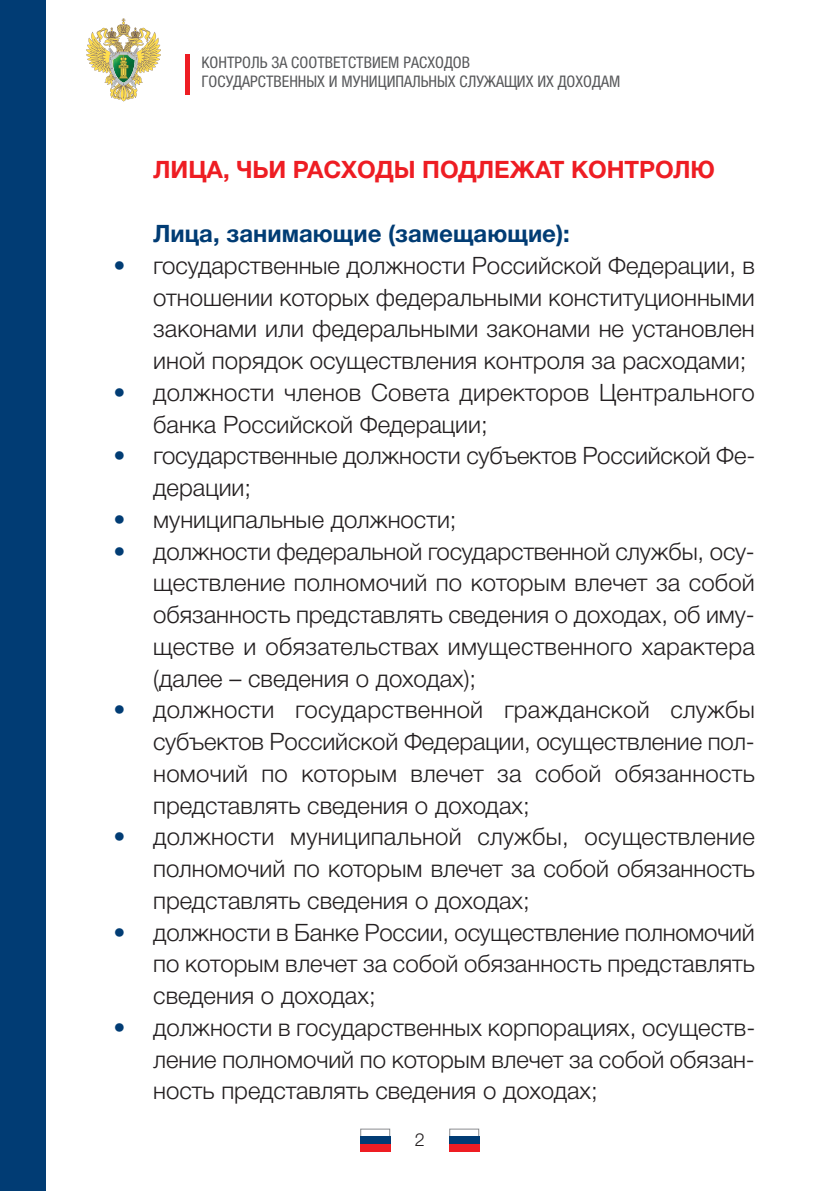
<style>
.page{position:relative;width:840px;height:1191px;background:#fff}
.page>*{position:absolute;margin:0;border:0;box-sizing:border-box;transform-origin:0 0}
.t1{font:24px/31.8px "Helvetica 4 Light";color:#231f20;text-align:justify}
.t2{font:24px "Helvetica 7 Bold";color:#ee1d23}
.t3{font:24px "Helvetica 7 Bold";color:#013c74}
.t4{font:18px "Helvetica 4 Light";color:#231f20}
.t5{font:condensed 16px/19.2px "Helvetica Neue LTCYR";color:#57585a}
.s1{color:#013c74}
</style>
<div class="page">
<svg style="left:86px;top:18px;width:75px;height:83px"></svg>
<div style="left:185px;top:54px;width:5px;height:41px;background:#ee1d23"></div>
<div style="left:0;top:0;width:45px;height:1191px;background:#013c74"></div>
<div style="left:360px;top:1128px;width:30px;height:23px;border:1px solid #8a8c8f"></div>
<div style="left:360px;top:1136px;width:30px;height:7px;background:#013c74"></div>
<div style="left:360px;top:1143px;width:30px;height:8px;background:#ee1d23"></div>
<div style="left:449px;top:1128px;width:30px;height:23px;border:1px solid #8a8c8f"></div>
<div style="left:449px;top:1136px;width:30px;height:7px;background:#013c74"></div>
<div style="left:449px;top:1143px;width:30px;height:8px;background:#ee1d23"></div>
<p class="t5" style="left:201px;top:54px;width:420px">КОНТРОЛЬ ЗА СООТВЕТСТВИЕМ РАСХОДОВ<br>ГОСУДАРСТВЕННЫХ И МУНИЦИПАЛЬНЫХ СЛУЖАЩИХ ИХ ДОХОДАМ</p>
<p class="t2" style="left:153px;top:161px;width:563px">ЛИЦА, ЧЬИ РАСХОДЫ ПОДЛЕЖАТ КОНТРОЛЮ</p>
<p class="t3" style="left:153px;top:225px;width:418px">Лица, занимающие (замещающие):</p>
<p class="t1" style="left:153px;top:252px;width:602px;text-indent:-40px"><span class="s1">•</span> государственные должности Российской Федерации, в отношении которых федеральными конституционными законами или федеральными законами не установлен иной порядок осуществления контроля за расходами;</p>
<p class="t1" style="left:153px;top:378px;width:602px;text-indent:-40px"><span class="s1">•</span> должности членов Совета директоров Центрального банка Российской Федерации;</p>
<p class="t1" style="left:153px;top:442px;width:603px;text-indent:-40px"><span class="s1">•</span> государственные должности субъектов Российской Фе&shy;дерации;</p>
<p class="t1" style="left:113px;top:505px;width:344px"><span class="s1">•</span> муниципальные должности;</p>
<p class="t1" style="left:153px;top:537px;width:602px;text-indent:-40px"><span class="s1">•</span> должности федеральной государственной службы, осу&shy;ществление полномочий по которым влечет за собой обязанность представлять сведения о доходах, об иму&shy;ществе и обязательствах имущественного характера (далее – сведения о доходах);</p>
<p class="t1" style="left:153px;top:696px;width:602px;text-indent:-40px"><span class="s1">•</span> должности государственной гражданской службы субъектов Российской Федерации, осуществление пол&shy;номочий по которым влечет за собой обязанность представлять сведения о доходах;</p>
<p class="t1" style="left:153px;top:823px;width:602px;text-indent:-40px"><span class="s1">•</span> должности муниципальной службы, осуществление полномочий по которым влечет за собой обязанность представлять сведения о доходах;</p>
<p class="t1" style="left:153px;top:918px;width:602px;text-indent:-40px"><span class="s1">•</span> должности в Банке России, осуществление полномочий по которым влечет за собой обязанность представлять сведения о доходах;</p>
<p class="t1" style="left:153px;top:1013px;width:603px;text-indent:-40px"><span class="s1">•</span> должности в государственных корпорациях, осуществ&shy;ление полномочий по которым влечет за собой обязан&shy;ность представлять сведения о доходах;</p>
<p class="t4" style="left:415px;top:1132px;width:12px">2</p>
</div>
